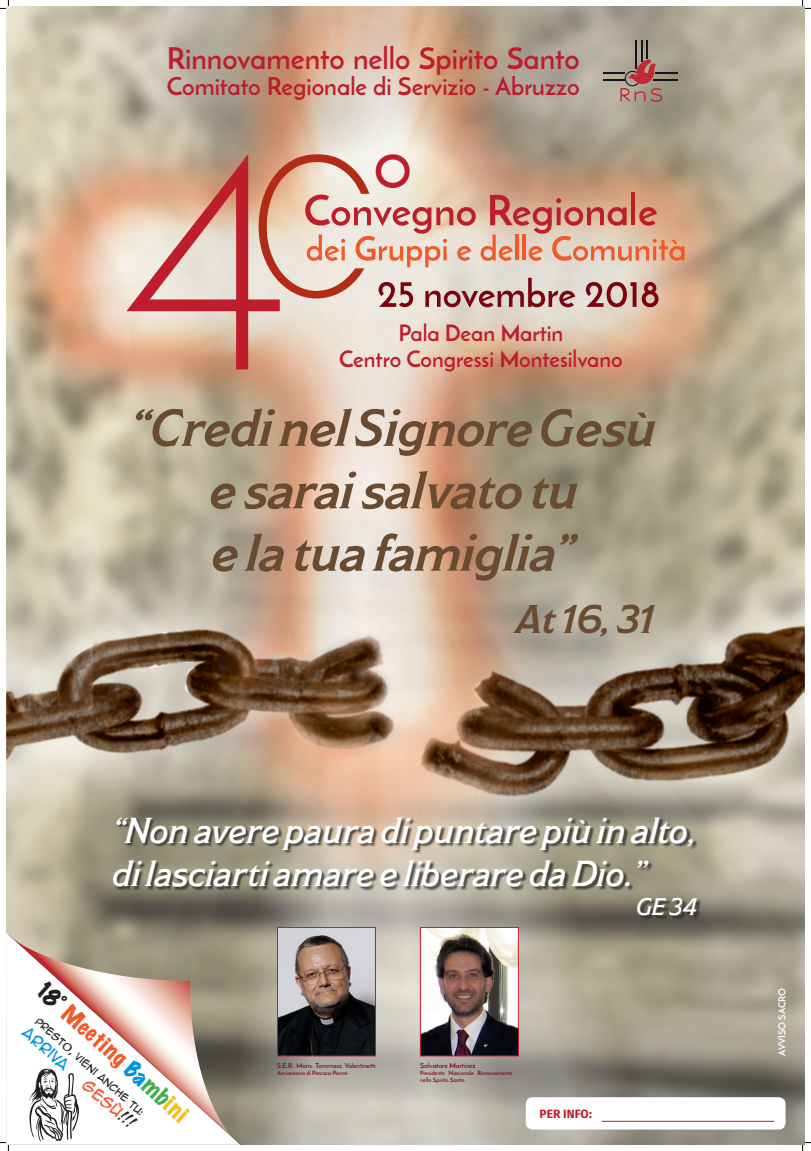
<style>
.page{position:relative;width:811px;height:1151px;background:#fff}
.page>*{position:absolute;margin:0;border:0;box-sizing:border-box;transform-origin:0 0}
.t1{font:italic 500 52px/62.4px "Modesto Text";color:#694b32;text-align:center}
.t2{font:italic 500 40px "Modesto Text";color:#694b32}
.t3{font:italic 300 36px/43.2px "Modesto Text";color:#fff}
.t4{font:700 29.6px "Josefin Sans";color:#be1d2c}
.t5{font:700 24.4px "Josefin Sans";color:#be1d2c}
.t6{font:italic 300 24px "Modesto Text";color:#fff}
.t7{font:700 22.4px/26.9px "Josefin Sans";color:#be1d2c;text-align:center}
.t8{font:expanded 21.6px "Marker Felt";color:#f15929}
.t9{font:14.4px "Anime Ace 2.0 BB";color:#f15929}
.t10{font:14.4px "Anime Ace 2.0 BB";color:#0095d9}
.t11{font:700 12px "Fira Sans";color:#be1d2c}
.t12{font:9.6px "Anime Ace 2.0 BB";color:#231f20}
.t13{font:700 9.6px "Josefin Sans";color:#fff}
.t14{font:600 7.2px "Josefin Sans";color:#7a030f}
.t15{font:600 6.8px "Josefin Sans";color:#7a030f}
.t16{font:600 6px/7.2px "Josefin Sans";color:#7a030f}
.s1{color:#231f20}
.s2{color:#0095d9}
.s3{color:#40ae49}
.s4{color:#fcb814}
</style>
<div class="page">
<img style="left:6px;top:6px;width:798px;height:1139px">
<svg style="left:603px;top:40px;width:74px;height:62px;background:#a28c80"></svg>
<svg style="left:126px;top:154px;width:558px;height:215px;background:#dab2a0"></svg>
<div style="left:114px;top:818px;width:587px;height:102px;background:#231f20;opacity:.75"></div>
<div style="left:525px;top:1097px;width:260px;height:32px;background:#fff;border-radius:7px"></div>
<hr style="left:601px;top:1121px;width:173px;height:1px;background:#be1d2c">
<img style="left:279px;top:929px;width:94px;height:125px">
<div style="left:277px;top:927px;width:98px;height:129px;border:1px solid #be1d2c"></div>
<img style="left:422px;top:929px;width:94px;height:125px">
<div style="left:420px;top:927px;width:98px;height:129px;border:1px solid #be1d2c"></div>
<div style="left:6px;top:934px;width:239px;height:211px;background:#231f20;opacity:.75"></div>
<svg style="left:6px;top:933px;width:234px;height:212px"></svg>
<svg style="left:29px;top:1068px;width:50px;height:73px"></svg>
<svg style="left:0;top:0;width:9px;height:9px"></svg>
<svg style="left:0;top:1142px;width:9px;height:9px"></svg>
<svg style="left:802px;top:0;width:8px;height:9px"></svg>
<svg style="left:802px;top:1142px;width:8px;height:9px"></svg>
<h3 class="t4" style="left:167px;top:40px;width:414px">Rinnovamento nello Spirito Santo</h3>
<h3 class="t5" style="left:167px;top:71px;width:414px">Comitato Regionale di Servizio - Abruzzo</h3>
<h3 class="t7" style="left:339px;top:319px;width:285px">Pala Dean Martin<br>Centro Congressi Montesilvano</h3>
<h1 class="t1" style="left:132px;top:397px;width:525px">“Credi nel Signore Gesù e sarai salvato tu<br>e la tua famiglia”</h1>
<h2 class="t2" style="left:517px;top:598px;width:140px">At 16, 31</h2>
<h3 class="t3" style="left:113px;top:809px;width:585px">“Non avere paura di puntare più in alto, di lasciarti amare e liberare da Dio.”</h3>
<h3 class="t6" style="left:636px;top:894px;width:62px">GE 34</h3>
<h3 class="t8" style="left:50px;top:972px;width:198px;rotate:42deg"><span class="s1">18°</span> Meeting <span class="s2">Ba</span><span class="s3">mb</span><span class="s4">ini</span></h3>
<h3 class="t13" style="left:776px;top:1056px;width:69px;rotate:-90deg">AVVISO SACRO</h3>
<h3 class="t12" style="left:41px;top:1014px;width:143px;rotate:42deg">Presto, vieni anche tu:</h3>
<h3 class="t10" style="left:31px;top:1022px;width:58px;rotate:41deg">arriva</h3>
<p class="t14" style="left:420px;top:1061px;width:57px">Salvatore Martinez</p>
<p class="t16" style="left:420px;top:1069px;width:94px">Presidente Nazionale Rinnovamento nello Spirito Santo</p>
<p class="t15" style="left:277px;top:1061px;width:100px">S.E.R. Mons. Tommaso Valentinetti</p>
<p class="t16" style="left:277px;top:1069px;width:72px">Arcivescovo di Pescara-Penne</p>
<h3 class="t9" style="left:91px;top:1075px;width:66px;rotate:41deg">Gesù<span class="s1">!!!</span></h3>
<h3 class="t11" style="left:539px;top:1105px;width:54px">PER INFO:</h3>
</div>
